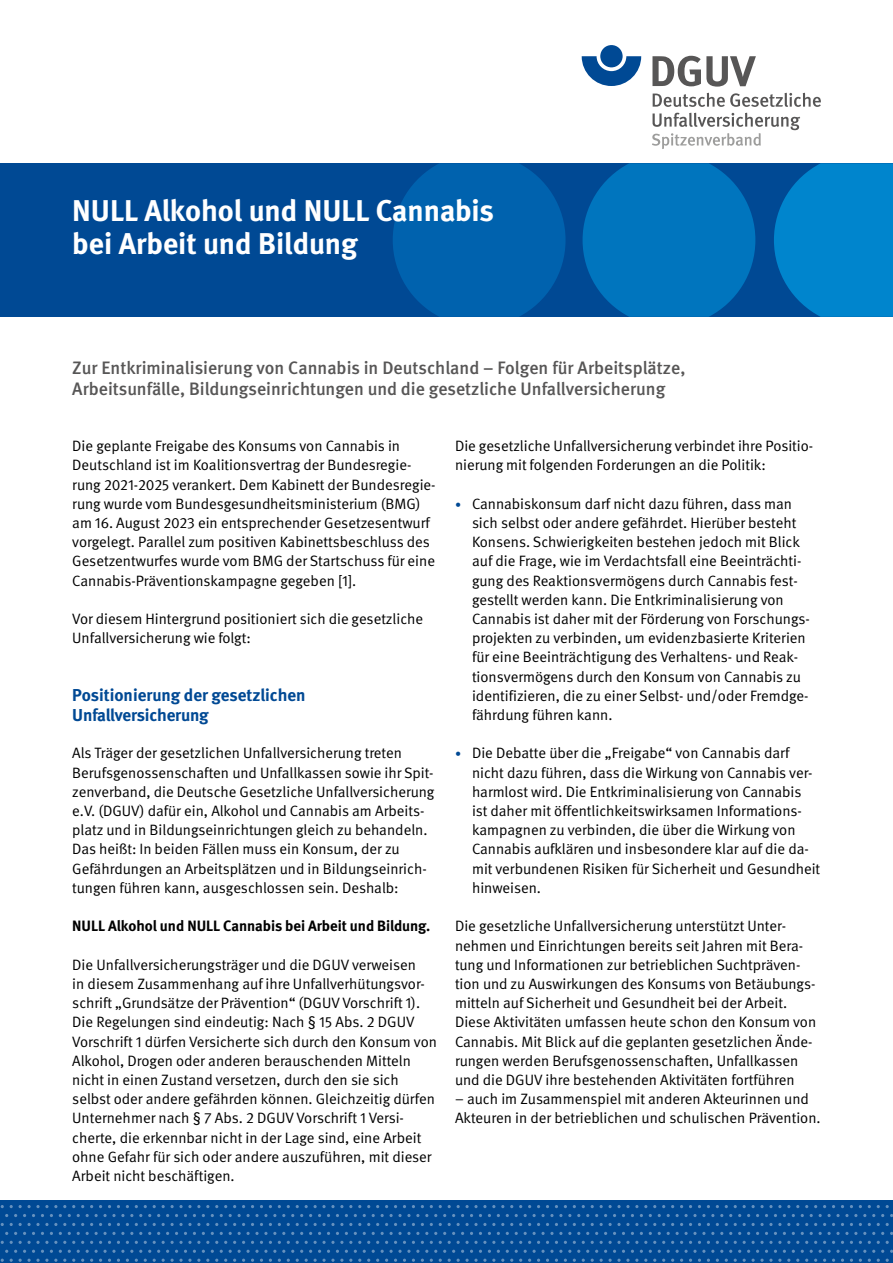
<style>
.page{position:relative;width:893px;height:1263px;background:#fff}
.page>*{position:absolute;margin:0;border:0;box-sizing:border-box;transform-origin:0 0}
._01_Überschriften_B_-_Überschrift_schwarz{font:700 30px/33px "DGUV Meta";color:#fff}
._02_Fließtext_Anleser{font:500 18px/21px "DGUV Meta";color:#575656}
._01_Überschriften_Zwischenüberschrift_Bla{font:700 17.25px/20.2px "DGUV Meta";letter-spacing:-.01em;color:#004994}
._02_Fließtext_Fließtext{font:15px/19.2px "DGUV Meta";color:#000}
._02_Fließtext_Fließtext-2{font:700 15px "DGUV Meta";color:#000}
.s1{font-size:12px;color:#004994}
</style>
<div class="page">
<div style="left:0;top:1200px;width:893px;height:63px;background:#004994"></div>
<svg style="left:667px;top:1214px;width:38px;height:3px"></svg>
<svg style="left:524px;top:1214px;width:38px;height:3px"></svg>
<svg style="left:381px;top:1214px;width:38px;height:3px"></svg>
<svg style="left:238px;top:1214px;width:38px;height:3px"></svg>
<svg style="left:95px;top:1214px;width:38px;height:3px"></svg>
<svg style="left:667px;top:1232px;width:38px;height:3px"></svg>
<svg style="left:524px;top:1232px;width:38px;height:3px"></svg>
<svg style="left:381px;top:1232px;width:38px;height:3px"></svg>
<svg style="left:238px;top:1232px;width:38px;height:3px"></svg>
<svg style="left:95px;top:1232px;width:38px;height:3px"></svg>
<svg style="left:600px;top:1205px;width:38px;height:3px"></svg>
<svg style="left:448px;top:1205px;width:47px;height:3px"></svg>
<svg style="left:305px;top:1205px;width:38px;height:3px"></svg>
<svg style="left:162px;top:1205px;width:38px;height:3px"></svg>
<svg style="left:19px;top:1205px;width:38px;height:3px"></svg>
<svg style="left:600px;top:1223px;width:38px;height:3px"></svg>
<svg style="left:448px;top:1223px;width:47px;height:3px"></svg>
<svg style="left:305px;top:1223px;width:38px;height:3px"></svg>
<svg style="left:162px;top:1223px;width:38px;height:3px"></svg>
<svg style="left:19px;top:1223px;width:38px;height:3px"></svg>
<svg style="left:600px;top:1241px;width:38px;height:3px"></svg>
<svg style="left:448px;top:1241px;width:47px;height:3px"></svg>
<svg style="left:305px;top:1241px;width:38px;height:3px"></svg>
<svg style="left:162px;top:1241px;width:38px;height:3px"></svg>
<svg style="left:19px;top:1241px;width:38px;height:3px"></svg>
<svg style="left:582px;top:1250px;width:132px;height:12px"></svg>
<svg style="left:430px;top:1250px;width:150px;height:12px"></svg>
<svg style="left:287px;top:1250px;width:141px;height:12px"></svg>
<svg style="left:144px;top:1250px;width:141px;height:12px"></svg>
<svg style="left:1px;top:1250px;width:141px;height:12px"></svg>
<svg style="left:810px;top:1214px;width:38px;height:3px"></svg>
<svg style="left:810px;top:1232px;width:38px;height:3px"></svg>
<svg style="left:743px;top:1205px;width:38px;height:3px"></svg>
<svg style="left:743px;top:1223px;width:38px;height:3px"></svg>
<svg style="left:743px;top:1241px;width:38px;height:3px"></svg>
<svg style="left:854px;top:1250px;width:39px;height:12px"></svg>
<svg style="left:716px;top:1250px;width:137px;height:12px"></svg>
<div style="left:0;top:163px;width:893px;height:154px;background:#004994"></div>
<svg style="left:393px;top:163px;width:173px;height:154px"></svg>
<svg style="left:583px;top:163px;width:172px;height:154px"></svg>
<svg style="left:774px;top:163px;width:119px;height:154px;background:#007ec6"></svg>
<svg style="left:582px;top:56px;width:59px;height:30px"></svg>
<div style="left:600px;top:45px;width:23px;height:22px;background:#004994;border-radius:50%"></div>
<svg style="left:652px;top:56px;width:104px;height:31px"></svg>
<svg style="left:653px;top:93px;width:135px;height:14px"></svg>
<svg style="left:789px;top:93px;width:32px;height:14px"></svg>
<svg style="left:652px;top:113px;width:136px;height:14px"></svg>
<svg style="left:791px;top:117px;width:9px;height:13px"></svg>
<svg style="left:652px;top:133px;width:109px;height:16px"></svg>
<h1 class="_01_Überschriften_B_-_Überschrift_schwarz" style="left:72px;top:195px;width:423px">NULL Alkohol und NULL Cannabis bei Arbeit und Bildung</h1>
<p class="_02_Fließtext_Anleser" style="left:72px;top:358px;width:615px">Zur Entkriminalisierung von Cannabis in Deutschland – Folgen für Arbeitsplätze,<br>Arbeitsunfälle, Bildungseinrichtungen und die gesetzliche Unfallversicherung</p>
<p class="_02_Fließtext_Fließtext" style="left:72px;top:437px;width:365px">Die geplante Freigabe des Konsums von Cannabis in Deutschland ist im Koalitionsvertrag der Bundesregie&shy;rung 2021-2025 verankert. Dem Kabinett der Bundesregie&shy;rung wurde vom Bundesgesundheitsministerium (BMG) am 16. August 2023 ein entsprechender Gesetzesentwurf vorgelegt. Parallel zum positiven Kabinettsbeschluss des Gesetzentwurfes wurde vom BMG der Startschuss für eine Cannabis-Präventionskampagne gegeben [1].</p>
<p class="_02_Fließtext_Fließtext" style="left:72px;top:610px;width:352px">Vor diesem Hintergrund positioniert sich die gesetzliche<br>Unfallversicherung wie folgt:</p>
<h2 class="_01_Überschriften_Zwischenüberschrift_Bla" style="left:72px;top:685px;width:235px">Positionierung der gesetzlichen<br>Unfallversicherung</h2>
<p class="_02_Fließtext_Fließtext" style="left:72px;top:744px;width:364px">Als Träger der gesetzlichen Unfallversicherung treten Berufsgenossenschaften und Unfallkassen sowie ihr Spit&shy;zenverband, die Deutsche Gesetzliche Unfallversicherung e.V. (DGUV) dafür ein, Alkohol und Cannabis am Arbeits&shy;platz und in Bildungseinrichtungen gleich zu behandeln.<br>Das heißt: In beiden Fällen muss ein Konsum, der zu Gefährdungen an Arbeitsplätzen und in Bildungseinrich&shy;tungen führen kann, ausgeschlossen sein. Deshalb:</p>
<p class="_02_Fließtext_Fließtext-2" style="left:72px;top:917px;width:360px">NULL Alkohol und NULL Cannabis bei Arbeit und Bildung.</p>
<p class="_02_Fließtext_Fließtext" style="left:72px;top:955px;width:366px">Die Unfallversicherungsträger und die DGUV verweisen<br>in diesem Zusammenhang auf ihre Unfallverhütungsvor&shy;schrift „Grundsätze der Prävention“ (DGUV Vorschrift 1).<br>Die Regelungen sind eindeutig: Nach § 15 Abs. 2 DGUV Vorschrift 1 dürfen Versicherte sich durch den Konsum von Alkohol, Drogen oder anderen berauschenden Mitteln nicht in einen Zustand versetzen, durch den sie sich selbst oder andere gefährden können. Gleichzeitig dürfen Unternehmer nach § 7 Abs. 2 DGUV Vorschrift 1 Versi&shy;cherte, die erkennbar nicht in der Lage sind, eine Arbeit ohne Gefahr für sich oder andere auszuführen, mit dieser Arbeit nicht beschäftigen.</p>
<p class="_02_Fließtext_Fließtext" style="left:455px;top:437px;width:360px">Die gesetzliche Unfallversicherung verbindet ihre Positio&shy;nierung mit folgenden Forderungen an die Politik:</p>
<p class="_02_Fließtext_Fließtext" style="left:472px;top:494px;width:339px;text-indent:-17px"><span class="s1">•</span> Cannabiskonsum darf nicht dazu führen, dass man sich selbst oder andere gefährdet. Hierüber besteht Konsens. Schwierigkeiten bestehen jedoch mit Blick auf die Frage, wie im Verdachtsfall eine Beeinträchti&shy;gung des Reaktionsvermögens durch Cannabis fest&shy;gestellt werden kann. Die Entkriminalisierung von Cannabis ist daher mit der Förderung von Forschungs&shy;projekten zu verbinden, um evidenzbasierte Kriterien für eine Beeinträchtigung des Verhaltens- und Reak&shy;tionsvermögens durch den Konsum von Cannabis zu identifizieren, die zu einer Selbst- und/oder Fremdge&shy;fährdung führen kann.</p>
<p class="_02_Fließtext_Fließtext" style="left:472px;top:744px;width:350px;text-indent:-17px"><span class="s1">•</span> Die Debatte über die „Freigabe“ von Cannabis darf nicht dazu führen, dass die Wirkung von Cannabis ver&shy;harmlost wird. Die Entkriminalisierung von Cannabis ist daher mit öffentlichkeitswirksamen Informations&shy;kampagnen zu verbinden, die über die Wirkung von Cannabis aufklären und insbesondere klar auf die da&shy;mit verbundenen Risiken für Sicherheit und Gesundheit hinweisen.</p>
<p class="_02_Fließtext_Fließtext" style="left:455px;top:917px;width:363px">Die gesetzliche Unfallversicherung unterstützt Unter&shy;nehmen und Einrichtungen bereits seit Jahren mit Bera&shy;tung und Informationen zur betrieblichen Suchtpräven&shy;tion und zu Auswirkungen des Konsums von Betäubungs&shy;mitteln auf Sicherheit und Gesundheit bei der Arbeit.<br>Diese Aktivitäten umfassen heute schon den Konsum von Cannabis. Mit Blick auf die geplanten gesetzlichen Ände&shy;rungen werden Berufsgenossenschaften, Unfallkassen und die DGUV ihre bestehenden Aktivitäten fortführen</p>
<p class="_02_Fließtext_Fließtext" style="left:455px;top:1090px;width:367px">– auch im Zusammenspiel mit anderen Akteurinnen und<br>Akteuren in der betrieblichen und schulischen Prävention.</p>
</div>
